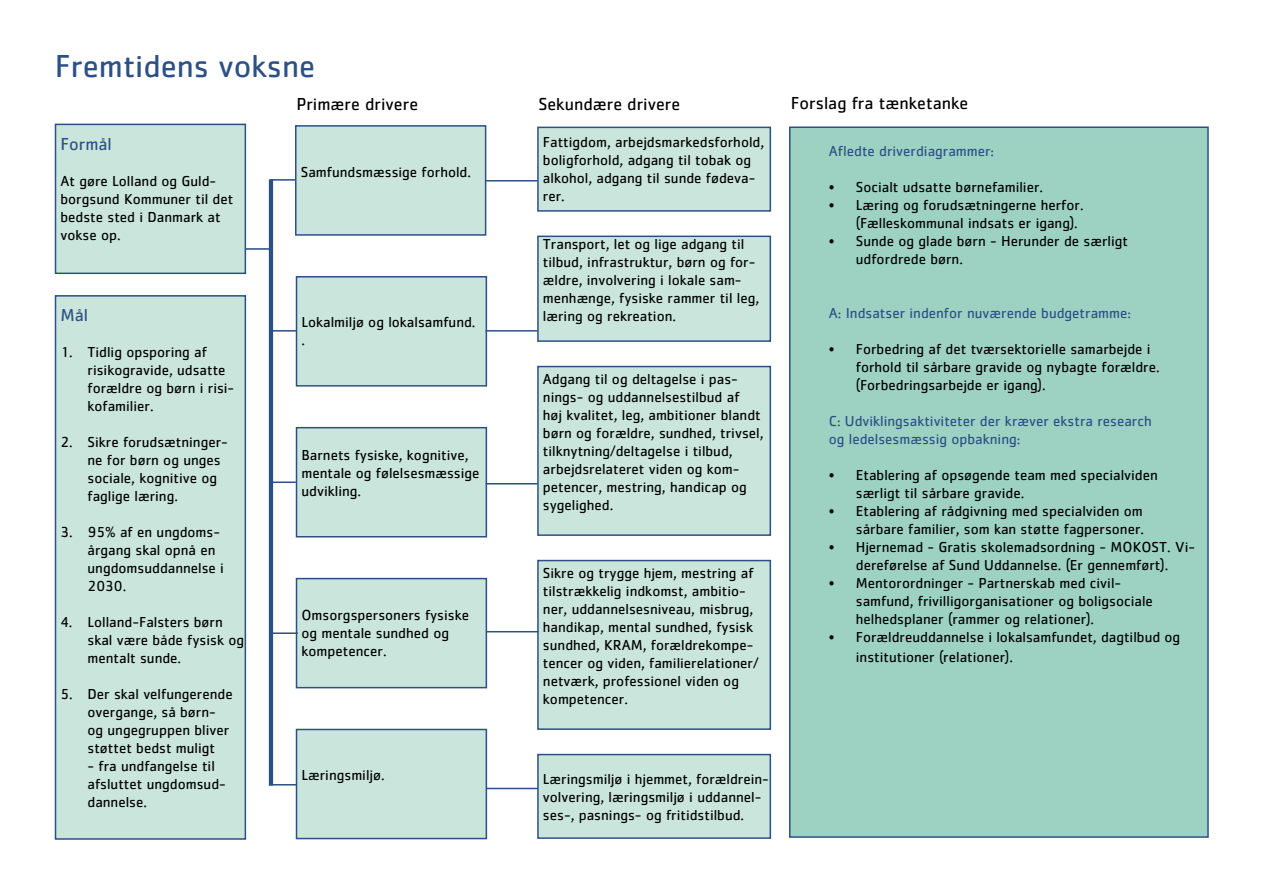
<style>
.page{position:relative;width:1263px;height:893px;background:#fff}
.page>*{position:absolute;margin:0;border:0;box-sizing:border-box;transform-origin:0 0}
.t1{font:33px "Cachet Std";color:#2c5085}
.t2{font:18px "Cachet Std";color:#000}
.t3{font:18px "Cachet Std";color:#2c5085}
.t4{font:15px/18px "Cachet Std";color:#000}
.t5{font:15px/18px "Cachet Std";color:#2c5085}
</style>
<div class="page">
<div style="left:790px;top:127px;width:418px;height:710px;background:#9dd2c3"></div>
<div style="left:789px;top:126px;width:420px;height:712px;border:2px solid #2c5085"></div>
<div style="left:56px;top:124px;width:189px;height:149px;background:#c9e5dc"></div>
<div style="left:55px;top:124px;width:191px;height:150px;border:2px solid #2c5085"></div>
<div style="left:56px;top:296px;width:189px;height:543px;background:#c9e5dc"></div>
<div style="left:55px;top:295px;width:191px;height:545px;border:2px solid #2c5085"></div>
<div style="left:296px;top:126px;width:190px;height:109px;background:#c9e5dc"></div>
<div style="left:295px;top:125px;width:191px;height:111px;border:2px solid #2c5085"></div>
<div style="left:296px;top:277px;width:190px;height:109px;background:#c9e5dc"></div>
<div style="left:296px;top:276px;width:191px;height:111px;border:2px solid #2c5085"></div>
<div style="left:296px;top:428px;width:190px;height:109px;background:#c9e5dc"></div>
<div style="left:296px;top:427px;width:191px;height:110px;border:2px solid #2c5085"></div>
<div style="left:538px;top:127px;width:232px;height:84px;background:#c9e5dc"></div>
<div style="left:537px;top:127px;width:234px;height:85px;border:2px solid #2c5085"></div>
<div style="left:538px;top:236px;width:232px;height:105px;background:#c9e5dc"></div>
<div style="left:537px;top:236px;width:234px;height:106px;border:2px solid #2c5085"></div>
<div style="left:538px;top:561px;width:232px;height:168px;background:#c9e5dc"></div>
<div style="left:537px;top:560px;width:234px;height:170px;border:2px solid #2c5085"></div>
<div style="left:538px;top:367px;width:232px;height:168px;background:#c9e5dc"></div>
<div style="left:537px;top:366px;width:234px;height:170px;border:2px solid #2c5085"></div>
<div style="left:538px;top:754px;width:232px;height:84px;background:#c9e5dc"></div>
<div style="left:537px;top:754px;width:234px;height:85px;border:2px solid #2c5085"></div>
<hr style="left:486px;top:180px;width:51px;height:2px;background:#2c5085">
<hr style="left:269px;top:179px;width:4px;height:606px;background:#2c5085">
<hr style="left:271px;top:330px;width:25px;height:2px;background:#2c5085">
<hr style="left:270px;top:179px;width:26px;height:2px;background:#2c5085">
<hr style="left:246px;top:248px;width:25px;height:2px;background:#2c5085">
<svg style="left:269px;top:784px;width:27px;height:1px"></svg>
<div style="left:296px;top:579px;width:190px;height:109px;background:#c9e5dc"></div>
<div style="left:296px;top:578px;width:191px;height:110px;border:2px solid #2c5085"></div>
<div style="left:296px;top:729px;width:190px;height:109px;background:#c9e5dc"></div>
<div style="left:296px;top:729px;width:191px;height:110px;border:2px solid #2c5085"></div>
<hr style="left:271px;top:481px;width:25px;height:2px;background:#2c5085">
<hr style="left:273px;top:632px;width:25px;height:2px;background:#2c5085">
<hr style="left:486px;top:330px;width:51px;height:2px;background:#2c5085">
<hr style="left:486px;top:483px;width:51px;height:1px;background:#2c5085">
<hr style="left:486px;top:631px;width:52px;height:1px;background:#2c5085">
<hr style="left:486px;top:788px;width:52px;height:1px;background:#2c5085">
<h1 class="t1" style="left:55px;top:46px;width:262px">Fremtidens voksne</h1>
<p class="t2" style="left:296px;top:93px;width:123px">Primære drivere</p>
<p class="t2" style="left:538px;top:94px;width:143px">Sekundære drivere</p>
<p class="t2" style="left:791px;top:93px;width:179px">Forslag fra tænketanke</p>
<p class="t3" style="left:61px;top:133px;width:53px">Formål</p>
<p class="t4" style="left:61px;top:172px;width:174px">At gøre Lolland og Guld&shy;borgsund Kommuner til det bedste sted i Danmark at vokse op.</p>
<p class="t3" style="left:61px;top:305px;width:29px">Mål</p>
<p class="t4" style="left:88px;top:343px;width:148px;text-indent:-27px">1. Tidlig opsporing af risikogravide, udsatte forældre og børn i risi&shy;kofamilier.</p>
<p class="t4" style="left:88px;top:433px;width:142px;text-indent:-27px">2. Sikre forudsætninger&shy;ne for børn og unges sociale, kognitive og faglige læring.</p>
<p class="t4" style="left:88px;top:523px;width:138px;text-indent:-27px">3. 95% af en ungdoms&shy;årgang skal opnå en ungdomsuddannelse i<br>2030.</p>
<p class="t4" style="left:88px;top:613px;width:158px;text-indent:-27px">4. Lolland-Falsters børn skal være både fysisk og mentalt sunde.</p>
<p class="t4" style="left:88px;top:685px;width:147px;text-indent:-27px">5. Der skal velfungerende overgange, så børn&shy;og ungegruppen bliver støttet bedst muligt</p>
<p class="t4" style="left:88px;top:757px;width:140px">- fra undfangelse til afsluttet ungdomsud&shy;dannelse.</p>
<p class="t4" style="left:301px;top:162px;width:172px">Samfundsmæssige forhold.</p>
<p class="t4" style="left:301px;top:313px;width:176px">Lokalmiljø og lokalsamfund. .</p>
<p class="t4" style="left:301px;top:446px;width:180px">Barnets fysiske, kognitive, mentale og følelsesmæssige udvikling.</p>
<p class="t4" style="left:301px;top:606px;width:169px">Omsorgspersoners fysiske og mentale sundhed og kompetencer.</p>
<p class="t4" style="left:301px;top:766px;width:85px">Læringsmiljø.</p>
<p class="t4" style="left:543px;top:133px;width:223px">Fattigdom, arbejdsmarkedsforhold, boligforhold, adgang til tobak og alkohol, adgang til sunde fødeva&shy;rer.</p>
<p class="t4" style="left:543px;top:235px;width:218px">Transport, let og lige adgang til tilbud, infrastruktur, børn og for&shy;ældre, involvering i lokale sam&shy;menhænge, fysiske rammer til leg, læring og rekreation.</p>
<p class="t4" style="left:543px;top:370px;width:222px">Adgang til og deltagelse i pas&shy;nings- og uddannelsestilbud af<br>høj kvalitet, leg, ambitioner blandt børn og forældre, sundhed, trivsel, tilknytning/deltagelse i tilbud, arbejdsrelateret viden og kom&shy;petencer, mestring, handicap og sygelighed.</p>
<p class="t4" style="left:543px;top:564px;width:217px">Sikre og trygge hjem, mestring af tilstrækkelig indkomst, ambitio&shy;ner, uddannelsesniveau, misbrug, handikap, mental sundhed, fysisk sundhed, KRAM, forældrekompe&shy;tencer og viden, familierelationer/ netværk, professionel viden og kompetencer.</p>
<p class="t4" style="left:543px;top:769px;width:228px">Læringsmiljø i hjemmet, forældrein&shy;volvering, læringsmiljø i uddannel&shy;ses-, pasnings- og fritidstilbud.</p>
<p class="t5" style="left:829px;top:142px;width:167px">Afledte driverdiagrammer:</p>
<p class="t4" style="left:829px;top:178px;width:216px">• Socialt udsatte børnefamilier.</p>
<p class="t4" style="left:856px;top:196px;width:229px;text-indent:-27px">• Læring og forudsætningerne herfor. (Fælleskommunal indsats er igang).</p>
<p class="t4" style="left:856px;top:232px;width:274px;text-indent:-27px">• Sunde og glade børn - Herunder de særligt udfordrede børn.</p>
<p class="t5" style="left:829px;top:304px;width:304px">A: Indsatser indenfor nuværende budgetramme:</p>
<p class="t4" style="left:856px;top:340px;width:305px;text-indent:-27px">• Forbedring af det tværsektorielle samarbejde i forhold til sårbare gravide og nybagte forældre. (Forbedringsarbejde er igang).</p>
<p class="t5" style="left:829px;top:412px;width:324px">C: Udviklingsaktiviteter der kræver ekstra research og ledelsesmæssig opbakning:</p>
<p class="t4" style="left:856px;top:466px;width:303px;text-indent:-27px">• Etablering af opsøgende team med specialviden særligt til sårbare gravide.</p>
<p class="t4" style="left:829px;top:502px;width:317px;text-align:right">• Etablering af rådgivning med specialviden om sårbare familier, som kan støtte fagpersoner.</p>
<p class="t4" style="left:829px;top:538px;width:368px;text-align:center">• Hjernemad - Gratis skolemadsordning - MOKOST. Vi&shy;dereførelse af Sund Uddannelse. (Er gennemført).</p>
<p class="t4" style="left:856px;top:574px;width:299px;text-indent:-27px">• Mentorordninger - Partnerskab med civil&shy;samfund, frivilligorganisationer og boligsociale helhedsplaner (rammer og relationer).</p>
<p class="t4" style="left:856px;top:627px;width:326px;line-height:19.8px;text-indent:-27px">• Forældreuddannelse i lokalsamfundet, dagtilbud og institutioner (relationer).</p>
</div>
